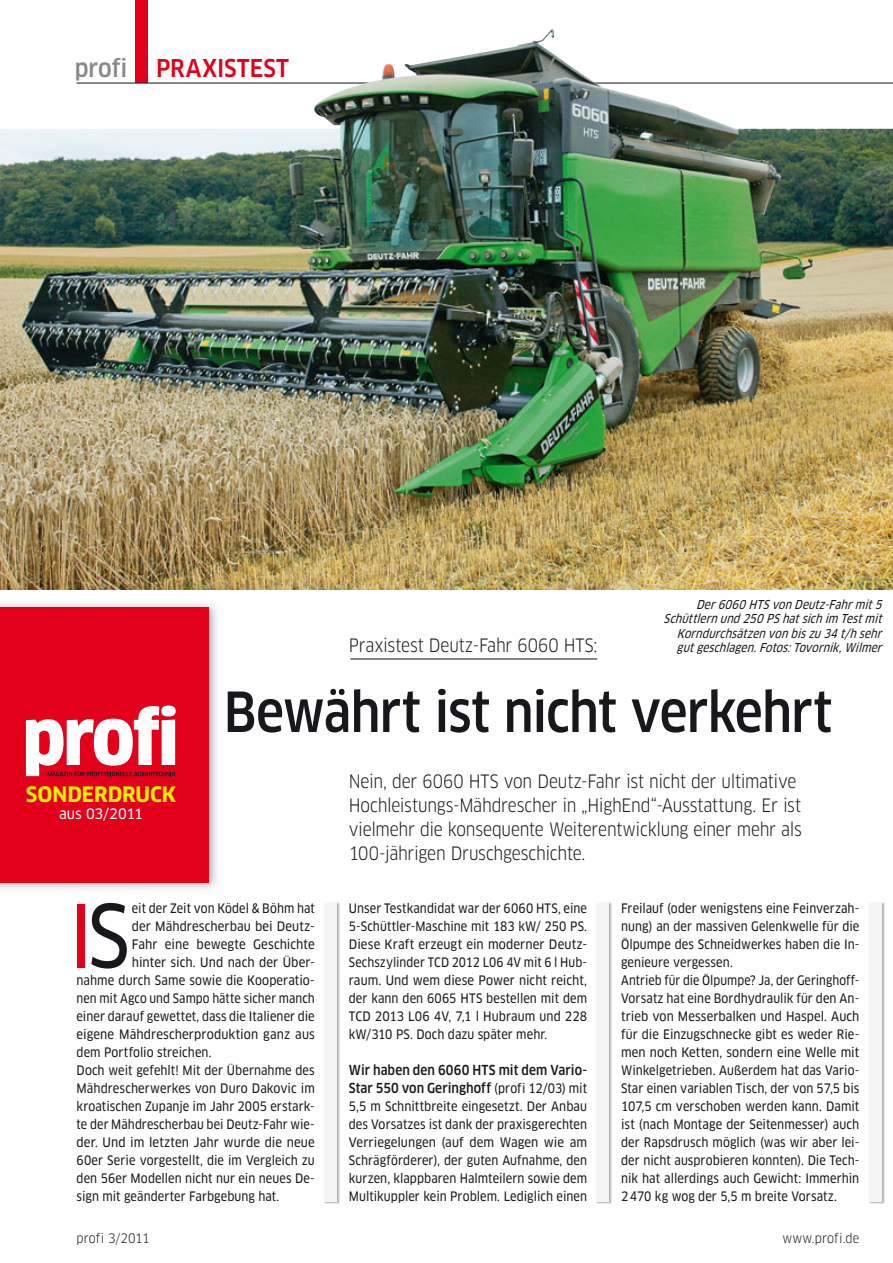
<style>
.page{position:relative;width:893px;height:1263px;background:#fff}
.page>*{position:absolute;margin:0;border:0;box-sizing:border-box;transform-origin:0 0}
.t1{font:84.75px "Clan OT Narrow News";color:#e2001a}
.t2{font:500 condensed 54px "Clan OT";letter-spacing:-.02em;color:#1a171c}
.t3{font:500 condensed 24px "Clan OT";letter-spacing:-.005em;color:#e2001a}
.t4{font:700 condensed 20.85px "Clan OT";letter-spacing:-.005em;color:#ffed00;scale:1.06 1}
.t5{font:condensed 18px/24px "Clan OT";letter-spacing:-.015em;color:#1a171c}
.t6{font:14.1px "Clan OT Narrow News";letter-spacing:-.01em;color:#fff;scale:1.06 1}
.t7{font:500 condensed 13.5px/18px "Clan OT";letter-spacing:.005em;color:#1a171c}
.t8{font:12.75px/18px "Clan OT Narrow News";letter-spacing:.005em;color:#1a171c;text-align:justify}
.t9{font:12.75px "Clan OT Narrow News";letter-spacing:.005em;color:#1a171c;scale:.96 1}
.t10{font:12.75px "Clan OT Narrow News";letter-spacing:.005em;color:#1a171c;scale:.95 1}
.t11{font:condensed 12.75px "Clan OT";letter-spacing:.005em;color:#1a171c}
.t12{font:italic 12px/14.2px "Clan OT Narrow News";color:#1a171c;text-align:right;scale:.95 1}
.s1{color:#87888a}
.s2{color:#1a171c}
.s3{font-family:"Clan OT Narrow News";font-weight:400;font-stretch:normal;font-size:12.75px}
</style>
<div class="page">
<img style="left:324px;top:902px;width:15px;height:302px">
<div style="left:324px;top:902px;width:13px;height:300px;background:#f3f6f3"></div>
<img style="left:596px;top:902px;width:16px;height:302px">
<div style="left:596px;top:902px;width:13px;height:300px;background:#f3f6f3"></div>
<img style="left:869px;top:902px;width:15px;height:302px">
<div style="left:868px;top:902px;width:13px;height:300px;background:#f3f6f3"></div>
<hr style="left:350px;top:658px;width:247px;height:2px;background:#1a171c">
<div style="left:135px;top:0;width:13px;height:83px;background:#e2001a"></div>
<img style="left:0;top:28px;width:892px;height:561px">
<img style="left:0;top:603px;width:217px;height:286px">
<div style="left:0;top:607px;width:208px;height:275px;background:#e2001a"></div>
<svg style="left:26px;top:706px;width:150px;height:70px"></svg>
<h3 class="t3" style="left:75px;top:58px;width:216px"><span class="s1">profi</span> PRAXISTEST</h3>
<h3 class="t5" style="left:349px;top:634px;width:250px">Praxistest Deutz-Fahr 6060 HTS:</h3>
<p class="t12" style="left:663px;top:598px;width:234px">Der6060 HTS von Deutz-Fahrmit5<br>Schüttlern und 250 PS hatsich im Testmit Korndurchsätzen von biszu 34 t/h sehr gutgeschlagen.Fotos:Tovornik,Wilmer</p>
<h3 class="t4" style="left:26px;top:786px;width:143px">SONDERDRUCK</h3>
<p class="t6" style="left:59px;top:808px;width:81px">aus 03/2011</p>
<h2 class="t2" style="left:224px;top:690px;width:610px">Bewährt ist nicht verkehrt</h2>
<h3 class="t5" style="left:349px;top:770px;width:454px">Nein, der 6060 HTS von Deutz-Fahr ist nicht der ultimative Hochleistungs-Mähdrescher in „HighEnd“-Ausstattung. Er ist vielmehr die konsequente Weiterentwicklung einer mehr als 100-jährigen Druschgeschichte.</h3>
<h1 class="t1" style="left:68px;top:902px;width:63px">I<span class="s2">S</span></h1>
<p class="t9" style="left:132px;top:904px;width:192px">eit der Zeit von Ködel &amp; Böhm hat</p>
<p class="t8" style="left:132px;top:918px;width:184px">der Mähdrescherbau bei Deutz-</p>
<p class="t8" style="left:132px;top:936px;width:184px">Fahr eine bewegte Geschichte</p>
<p class="t8" style="left:132px;top:954px;width:184px">hinter sich. Und nach der Über-</p>
<p class="t8" style="left:77px;top:972px;width:240px">nahme durch Same sowie die Kooperatio-</p>
<p class="t10" style="left:77px;top:994px;width:252px">nen mit Agco und Sampo hätte sicher manch</p>
<p class="t8" style="left:77px;top:1008px;width:240px">einer darauf gewettet, dass die Italiener die</p>
<p class="t8" style="left:77px;top:1026px;width:240px">eigene Mähdrescherproduktion ganz aus</p>
<p class="t8" style="left:77px;top:1044px;width:136px">dem Portfolio streichen.</p>
<p class="t8" style="left:77px;top:1062px;width:240px">Doch weit gefehlt! Mit der Übernahme des</p>
<p class="t8" style="left:77px;top:1080px;width:240px">Mähdrescherwerkes von Duro Dakovic im</p>
<p class="t8" style="left:77px;top:1098px;width:240px">kroatischen Zupanje im Jahr 2005 erstark-</p>
<p class="t9" style="left:77px;top:1120px;width:250px">te der Mähdrescherbau bei Deutz-Fahr wie-</p>
<p class="t8" style="left:77px;top:1134px;width:240px">der. Und im letzten Jahr wurde die neue</p>
<p class="t8" style="left:77px;top:1152px;width:240px">60er Serie vorgestellt, die im Vergleich zu</p>
<p class="t8" style="left:77px;top:1170px;width:240px">den 56er Modellen nicht nur ein neues De-</p>
<p class="t8" style="left:77px;top:1188px;width:204px">sign mit geänderter Farbgebung hat.</p>
<p class="t8" style="left:349px;top:900px;width:240px">Unser Testkandidat war der 6060 HTS, eine 5-Schüttler-Maschine mit 183 kW/ 250 PS.<br>Diese Kraft erzeugt ein moderner Deutz-Sechszylinder TCD 2012 L06 4V mit 6 l Hub&shy;raum. Und wem diese Power nicht reicht, der kann den 6065 HTS bestellen mit dem TCD 2013 L06 4V, 7,1 l Hubraum und 228 kW/310 PS. Doch dazu später mehr.</p>
<p class="t7" style="left:349px;top:1062px;width:240px">Wir haben den 6060 HTS mit dem Vario-<br>Star 550 von Geringhoff <span class="s3">(profi 12/03) mit</span></p>
<p class="t8" style="left:349px;top:1098px;width:240px">5,5 m Schnittbreite eingesetzt. Der Anbau des Vorsatzes ist dank der praxisgerechten Verriegelungen (auf dem Wagen wie am Schrägförderer), der guten Aufnahme, den kurzen, klappbaren Halmteilern sowie dem Multikuppler kein Problem. Lediglich einen</p>
<p class="t8" style="left:621px;top:900px;width:240px;text-align:left">Freilauf (oder wenigstens eine Feinverzah&shy;nung) an der massiven Gelenkwelle für die Ölpumpe des Schneidwerkes haben die In&shy;genieure vergessen.<br>Antrieb für die Ölpumpe? Ja, der Geringhoff-Vorsatz hat eine Bordhydraulik für den An&shy;trieb von Messerbalken und Haspel. Auch für die Einzugschnecke gibt es weder Rie&shy;men noch Ketten, sondern eine Welle mit Winkelgetrieben. Außerdem hat das Vario-Star einen variablen Tisch, der von 57,5 bis 107,5 cm verschoben werden kann. Damit ist (nach Montage der Seitenmesser) auch der Rapsdrusch möglich (was wir aber lei&shy;der nicht ausprobieren konnten). Die Tech&shy;nik hat allerdings auch Gewicht: Immerhin 2 470 kg wog der 5,5 m breite Vorsatz.</p>
<p class="t11" style="left:77px;top:1233px;width:75px">profi 3/2011</p>
<p class="t11" style="left:782px;top:1233px;width:79px">www.profi.de</p>
</div>
